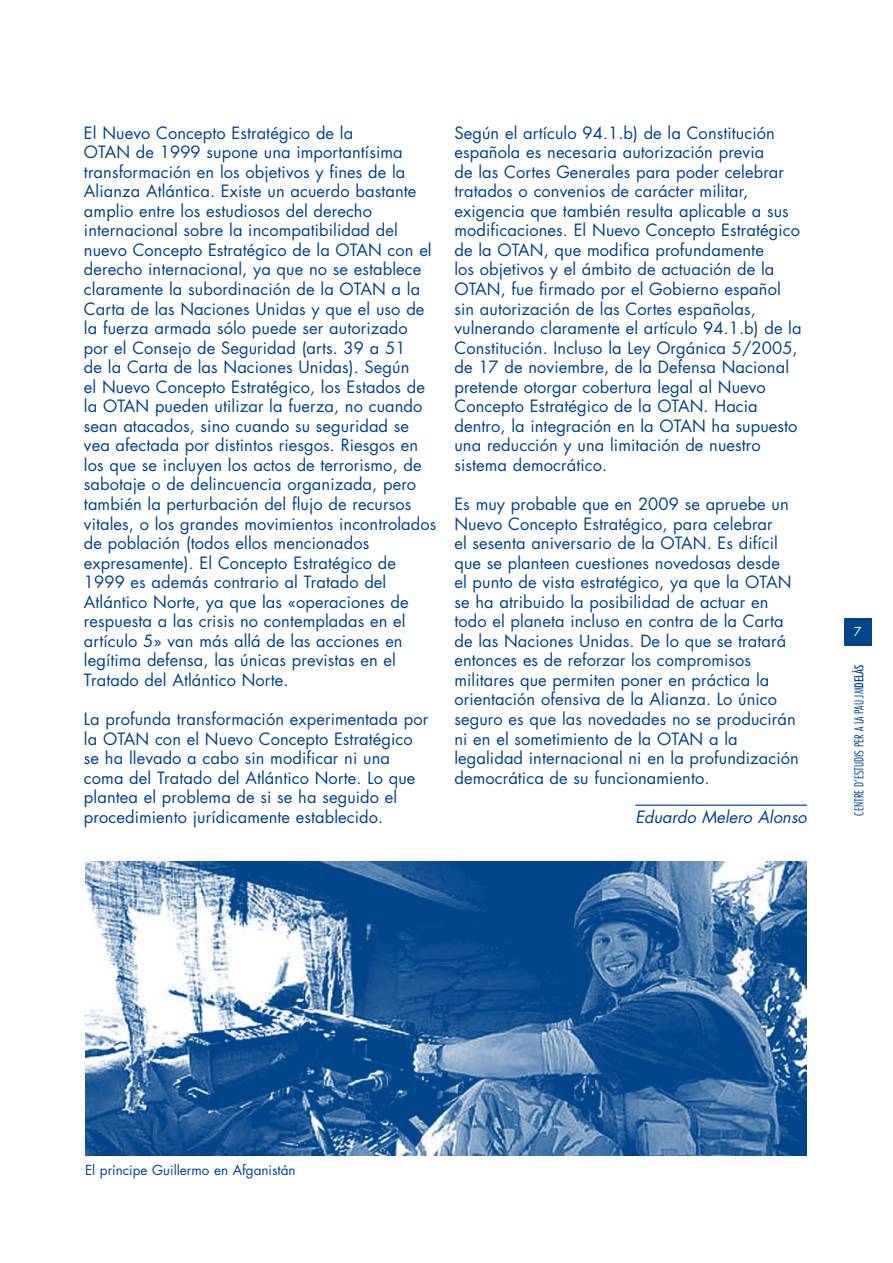
<style>
.page{position:relative;width:893px;height:1263px;background:#fff}
.page>*{position:absolute;margin:0;border:0;box-sizing:border-box;transform-origin:0 0}
.t1{font:16.5px/19.5px "Futura";letter-spacing:.005em;color:#004489}
.t2{font:italic 16.5px "Futura";color:#004489}
.t3{font:13.5px "Futura";color:#004489}
.t4{font:300 condensed 12px "Futura";color:#004489}
.s1{font-weight:400}
</style>
<div class="page">
<div style="left:844px;top:618px;width:28px;height:28px;background:#004489"></div>
<hr style="left:635px;top:804px;width:172px;height:2px;background:#004489">
<img style="left:86px;top:862px;width:721px;height:293px">
<p class="t1" style="left:84px;top:123px;width:354px">El Nuevo Concepto Estratégico de la<br>OTAN de 1999 supone una importantísima transformación en los objetivos y fines de la Alianza Atlántica. Existe un acuerdo bastante amplio entre los estudiosos del derecho internacional sobre la incompatibilidad del nuevo Concepto Estratégico de la OTAN con el derecho internacional, ya que no se establece claramente la subordinación de la OTAN a la Carta de las Naciones Unidas y que el uso de la fuerza armada sólo puede ser autorizado por el Consejo de Seguridad (arts. 3 9 a 51<br>de la Carta de las Naciones Unidas). Según<br>el Nuevo Concepto Estratégico, los Estados de la OTAN pueden utilizar la fuerza, no cuando sean atacados, sino cuando su seguridad se vea afectada por distintos riesgos. Riesgos en los que se incluyen los actos de terrorismo, de sabotaje o de delincuencia organizada, pero también la perturbación del flujo de recursos vitales, o los grandes movimientos incontrolados de población (todos ellos mencionados expresamente). El Concepto Estratégico de 1999 es además contrario al Tratado del Atlántico Norte, ya que las «operaciones de respuesta a las crisis no contempladas en el artículo 5» van más allá de las acciones en legítima defensa, las únicas previstas en el Tratado del Atlántico Norte.</p>
<p class="t1" style="left:84px;top:709px;width:346px">La profunda transformación experimentada por la OTAN con el Nuevo Concepto Estratégico se ha llevado a cabo sin modificar ni una coma del Tratado del Atlántico Norte. Lo que plantea el problema de si se ha seguido el procedimiento jurídicamente establecido.</p>
<p class="t1" style="left:454px;top:123px;width:349px">Según el artículo 94.1.b) de la Constitución española es necesaria autorización previa<br>de las Cortes Generales para poder celebrar tratados o convenios de carácter militar, exigencia que también resulta aplicable a sus modificaciones. El Nuevo Concepto Estratégico de la OTAN, que modifica profundamente<br>los objetivos y el ámbito de actuación de la OTAN, fue firmado por el Gobierno español sin autorización de las Cortes españolas, vulnerando claramente el artículo 94.1.b) de la Constitución. Incluso la Ley Orgánica 5/2005, de 17 de noviembre, de la Defensa Nacional pretende otorgar cobertura legal al Nuevo Concepto Estratégico de la OTAN. Hacia dentro, la integración en la OTAN ha supuesto una reducción y una limitación de nuestro sistema democrático.</p>
<p class="t1" style="left:454px;top:494px;width:346px">Es muy probable que en 2009 se apruebe un Nuevo Concepto Estratégico, para celebrar<br>el sesenta aniversario de la OTAN. Es difícil que se planteen cuestiones novedosas desde<br>el punto de vista estratégico, ya que la OTAN se ha atribuido la posibilidad de actuar en todo el planeta incluso en contra de la Carta de las Naciones Unidas. De lo que se tratará entonces es de reforzar los compromisos militares que permiten poner en práctica la orientación ofensiva de la Alianza. Lo único seguro es que las novedades no se producirán ni en el sometimiento de la OTAN a la legalidad internacional ni en la profundización democrática de su funcionamiento.</p>
<p class="t2" style="left:635px;top:806px;width:173px">Eduardo Melero Alonso</p>
<p class="t4" style="left:852px;top:816px;width:153px;rotate:-90deg">CENTRE D’ESTUDIS PER A LA PAU JM<span class="s1">DELÀS</span></p>
<p class="t3" style="left:85px;top:1161px;width:212px">El príncipe Guillermo en Afganistán</p>
</div>
